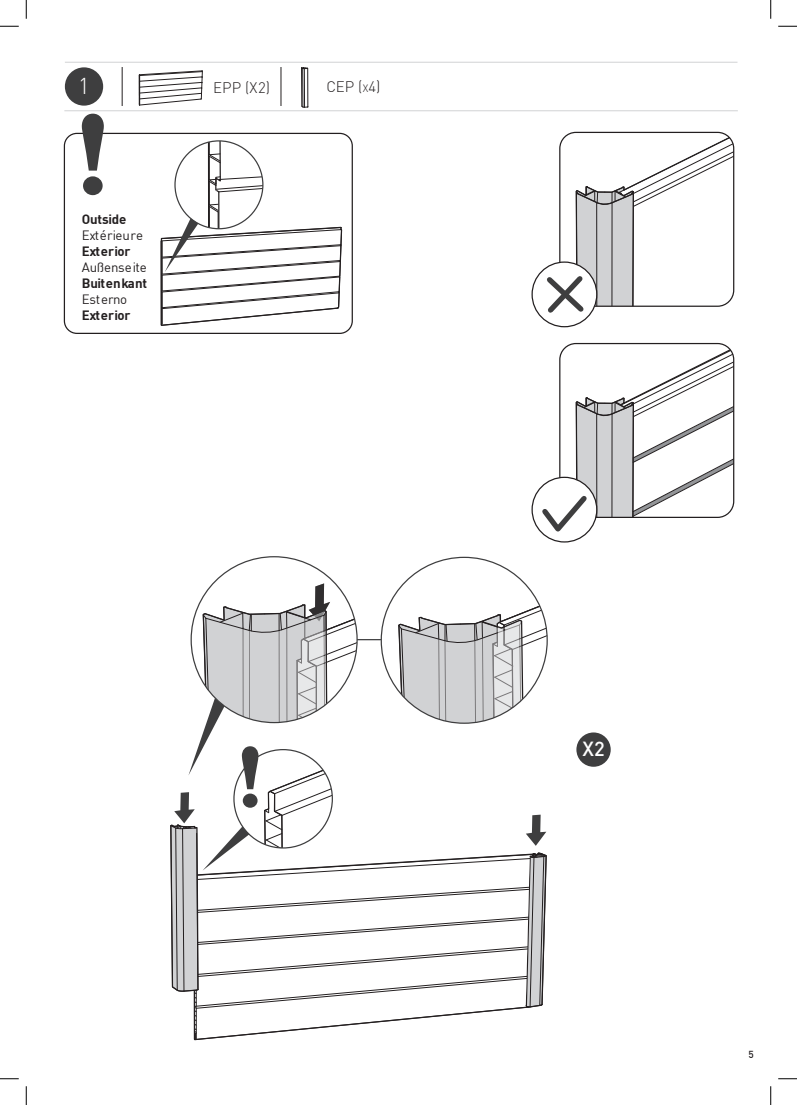
<style>
.page{position:relative;width:797px;height:1105px;background:#fff}
.page>*{position:absolute;margin:0;border:0;box-sizing:border-box;transform-origin:0 0}
.t1{font:300 22.5px "DIN";color:#fff}
.t2{font:500 20px "DIN";color:#fff}
.t3{font:300 15px "DIN";color:#231f20}
.t4{font:700 13.25px/15.9px "DIN";letter-spacing:-.015em;color:#231f20}
.t5{font:500 10px "DIN";color:#231f20}
.s1{font-size:10.5px}
.s2{font-weight:400}
</style>
<div class="page">
<hr style="left:64px;top:110px;width:673px;height:1px;background:#d1d2d4">
<hr style="left:65px;top:62px;width:672px;height:1px;background:#d1d2d4">
<div style="left:65px;top:67px;width:38px;height:39px;background:#3e3e3f;border-radius:50%"></div>
<hr style="left:122px;top:67px;width:1px;height:39px;background:#231f20">
<hr style="left:281px;top:67px;width:1px;height:39px;background:#231f20">
<svg style="left:139px;top:70px;width:64px;height:35px"></svg>
<svg style="left:301px;top:67px;width:8px;height:41px"></svg>
<hr style="left:307px;top:68px;width:1px;height:39px;background:#231f20">
<div style="left:64px;top:133px;width:289px;height:201px;border:1px solid #231f20;border-radius:13px"></div>
<svg style="left:160px;top:141px;width:183px;height:185px"></svg>
<svg style="left:82px;top:114px;width:22px;height:57px"></svg>
<div style="left:83px;top:176px;width:20px;height:19px;background:#3e3e3f;border-radius:50%"></div>
<div style="left:576px;top:732px;width:34px;height:35px;background:#3e3e3f;border-radius:50%"></div>
<svg style="left:170px;top:557px;width:377px;height:483px"></svg>
<div style="left:243px;top:793px;width:14px;height:15px;background:#3e3e3f;border-radius:50%"></div>
<svg style="left:532px;top:477px;width:64px;height:65px"></svg>
<svg style="left:537px;top:344px;width:196px;height:193px"></svg>
<svg style="left:532px;top:262px;width:64px;height:65px"></svg>
<svg style="left:542px;top:132px;width:191px;height:186px"></svg>
<svg style="left:0;top:25px;width:19px;height:2px"></svg>
<svg style="left:778px;top:25px;width:19px;height:2px"></svg>
<svg style="left:0;top:1078px;width:19px;height:1px"></svg>
<svg style="left:778px;top:1078px;width:19px;height:1px"></svg>
<svg style="left:25px;top:0;width:2px;height:19px"></svg>
<svg style="left:25px;top:1086px;width:2px;height:19px"></svg>
<svg style="left:770px;top:0;width:1px;height:19px"></svg>
<svg style="left:770px;top:1086px;width:1px;height:19px"></svg>
<p class="t1" style="left:78px;top:72px;width:13px">1</p>
<p class="t3" style="left:213px;top:78px;width:58px">EPP (X2)</p>
<p class="t3" style="left:326px;top:77px;width:55px">CEP (<span class="s1">X</span>4)</p>
<p class="t4" style="left:82px;top:211px;width:67px">Outside<br><span class="s2">Extérieure<br></span>Exterior<br><span class="s2">Außenseite<br></span>Buitenkant<br><span class="s2">Esterno<br></span>Exterior</p>
<p class="t2" style="left:582px;top:736px;width:24px">X2</p>
<p class="t5" style="left:748px;top:1048px;width:7px">5</p>
</div>
